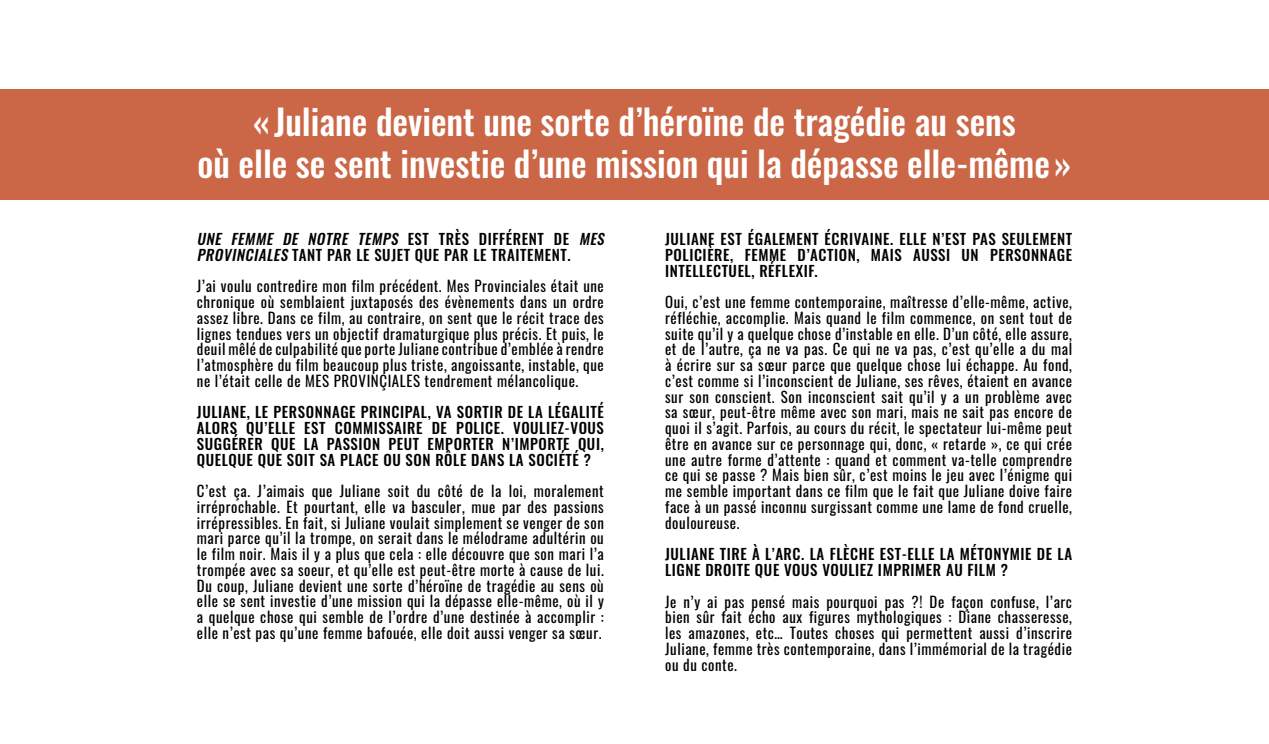
<style>
.page{position:relative;width:1269px;height:744px;background:#fff}
.page>*{position:absolute;margin:0;border:0;box-sizing:border-box;transform-origin:0 0}
.t1{font:500 35px/42px "Oswald";color:#fff;text-align:center}
.t2{font:14.88px/15.8px "Oswald";letter-spacing:.04em;color:#000;text-align:justify}
.t3{font:500 14.88px/15.8px "Oswald";letter-spacing:.04em;color:#000}
.s1{font-style:italic}
</style>
<div class="page">
<div style="left:0;top:89px;width:1269px;height:110px;background:#cb6746"></div>
<h1 class="t1" style="left:198px;top:97px;width:875px">« Juliane devient une sorte d’héroïne de tragédie au sens<br>où elle se sent investie d’une mission qui la dépasse elle-même »</h1>
<p class="t3" style="left:197px;top:230px;width:413px"><span class="s1">UNE FEMME DE NOTRE TEMPS</span> E S T T R È S D I F F É R E N T D E <span class="s1">MES<br>PROVINCIALES</span> TANT PAR LE SUJET QUE PAR LE TRAITEMENT.</p>
<p class="t2" style="left:197px;top:277px;width:408px">J’ai voulu contredire mon film précédent. Mes Provinciales était une chronique où semblaient juxtaposés des évènements dans un ordre assez libre. Dans ce film, au contraire, on sent que le récit trace des lignes tendues vers un objectif dramaturgique plus précis. Et puis, le deuil mêlé de culpabilité que porte Juliane contribue d’emblée à rendre l’atmosphère du film beaucoup plus triste, angoissante, instable, que ne l’était celle de MES PROVINÇIALES tendrement mélancolique.</p>
<p class="t3" style="left:197px;top:403px;width:409px;text-align:justify">JULIANE, LE PERSONNAGE PRINCIPAL, VA SORTIR DE LA LÉGALITÉ ALORS QU’ELLE EST COMMISSAIRE DE POLICE. VOULIEZ-VOUS SUGGÉRER QUE LA PASSION PEUT EMPORTER N’IMPORTE QUI, QUELQUE QUE SOIT SA PLACE OU SON RÔLE DANS LA SOCIÉTÉ ?</p>
<p class="t2" style="left:197px;top:482px;width:408px">C’est ça. J’aimais que Juliane soit du côté de la loi, moralement irréprochable. Et pourtant, elle va basculer, mue par des passions irrépressibles. En fait, si Juliane voulait simplement se venger de son mari parce qu’il la trompe, on serait dans le mélodrame adultérin ou le film noir. Mais il y a plus que cela : elle découvre que son mari l’a trompée avec sa soeur, et qu’elle est peut-être morte à cause de lui.<br>Du coup, Juliane devient une sorte d’héroïne de tragédie au sens où elle se sent investie d’une mission qui la dépasse elle-même, où il y a quelque chose qui semble de l’ordre d’une destinée à accomplir : elle n’est pas qu’une femme bafouée, elle doit aussi venger sa sœur.</p>
<p class="t3" style="left:665px;top:230px;width:408px;text-align:justify">JULIANE EST ÉGALEMENT ÉCRIVAINE. ELLE N’EST PAS SEULEMENT POLICIÈRE, FEMME D’ACTION, MAIS AUSSI UN PERSONNAGE INTELLECTUEL, RÉFLEXIF.</p>
<p class="t2" style="left:665px;top:293px;width:408px">Oui, c’est une femme contemporaine, maîtresse d’elle-même, active, réfléchie, accomplie. Mais quand le film commence, on sent tout de suite qu’il y a quelque chose d’instable en elle. D’un côté, elle assure, et de l’autre, ça ne va pas. Ce qui ne va pas, c’est qu’elle a du mal à écrire sur sa sœur parce que quelque chose lui échappe. Au fond, c’est comme si l’inconscient de Juliane, ses rêves, étaient en avance sur son conscient. Son inconscient sait qu’il y a un problème avec sa sœur, peut-être même avec son mari, mais ne sait pas encore de quoi il s’agit. Parfois, au cours du récit, le spectateur lui-même peut être en avance sur ce personnage qui, donc, « retarde », ce qui crée une autre forme d’attente : quand et comment va-telle comprendre ce qui se passe ? Mais bien sûr, c’est moins le jeu avec l’énigme qui me semble important dans ce film que le fait que Juliane doive faire face à un passé inconnu surgissant comme une lame de fond cruelle, douloureuse.</p>
<p class="t3" style="left:665px;top:545px;width:408px">JULIANE TIRE À L’ARC. LA FLÈCHE EST-ELLE LA MÉTONYMIE DE LA<br>LIGNE DROITE QUE VOUS VOULIEZ IMPRIMER AU FILM ?</p>
<p class="t2" style="left:665px;top:592px;width:408px">Je n’y ai pas pensé mais pourquoi pas ?! De façon confuse, l’arc bien sûr fait écho aux figures mythologiques : Diane chasseresse, les amazones, etc… Toutes choses qui permettent aussi d’inscrire Juliane, femme très contemporaine, dans l’immémorial de la tragédie ou du conte.</p>
</div>
